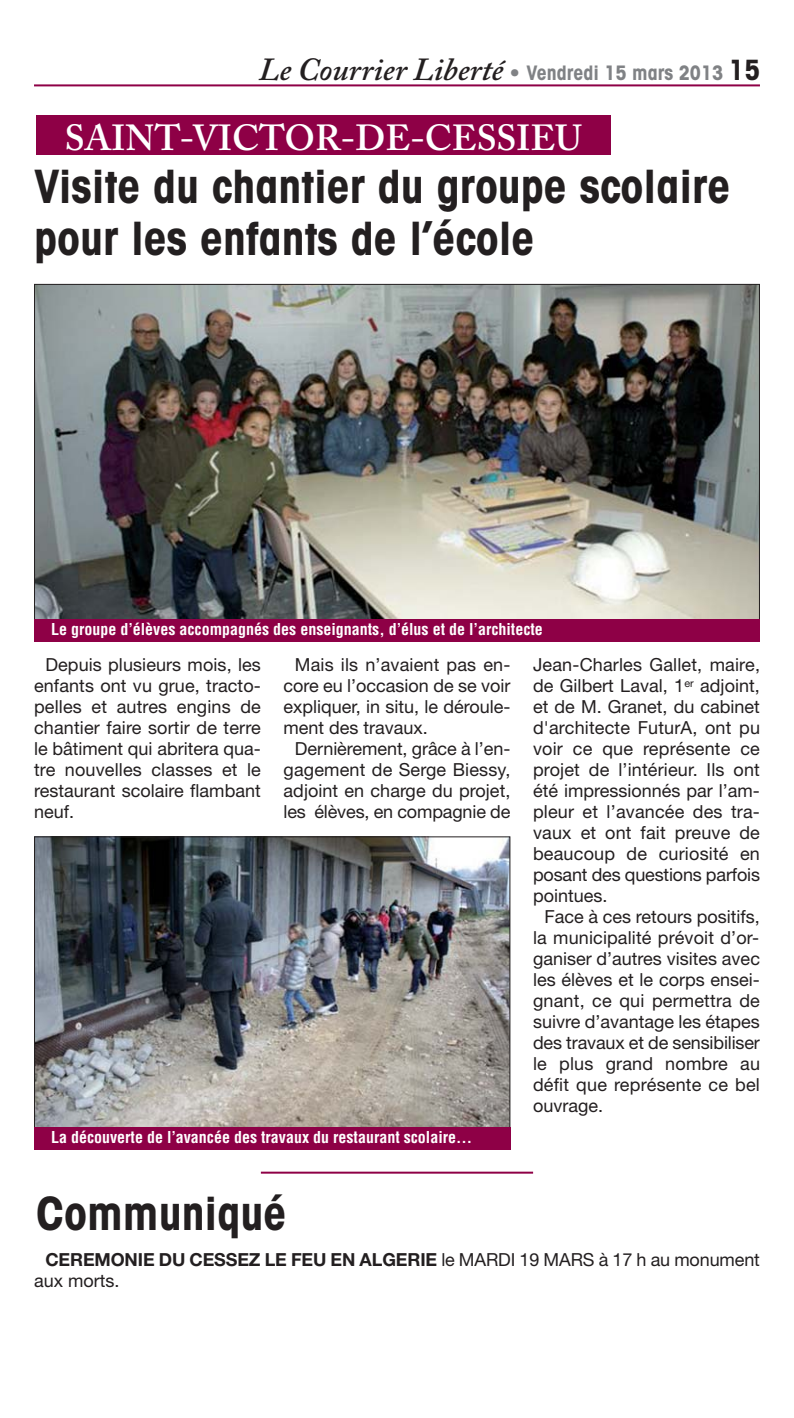
<style>
.page{position:relative;width:794px;height:1418px;background:#fff}
.page>*{position:absolute;margin:0;border:0;box-sizing:border-box;transform-origin:0 0}
.t1{font:700 condensed 46px/52px "Avant Garde";color:#231f20}
.t2{font:600 36px "Adobe Caslon Pro";color:#fff}
.t3{font:700 condensed 20px "Avant Garde";color:#808285}
.t4{font:18px/21px "Helvetica Neue";color:#231f20;text-align:justify}
.t5{font:700 condensed 16px "Helvetica";color:#fff}
.s1{font-family:"Adobe Caslon Pro";font-weight:600;font-style:italic;font-stretch:normal;font-size:32px;color:#231f20}
.s2{font-size:28px;color:#231f20}
.s3{font-weight:700}
</style>
<div class="page">
<hr style="left:261px;top:1171px;width:272px;height:2px;background:#8e0046">
<img style="left:36px;top:286px;width:722px;height:333px">
<div style="left:36px;top:115px;width:575px;height:40px;background:#8e0046"></div>
<div style="left:34px;top:619px;width:726px;height:23px;background:#8e0046"></div>
<img style="left:36px;top:838px;width:472px;height:289px">
<div style="left:34px;top:1127px;width:476px;height:23px;background:#8e0046"></div>
<hr style="left:34px;top:84px;width:726px;height:2px;background:#8e0046">
<p class="t3" style="left:259px;top:66px;width:502px"><span class="s1">Le Courrier Liberté</span> • Vendredi 15 mars 2013 <span class="s2">15</span></p>
<h2 class="t2" style="left:65px;top:116px;width:519px">SAINT-VICTOR-DE-CESSIEU</h2>
<h1 class="t1" style="left:34px;top:165px;width:698px">Visite du chantier du groupe scolaire pour les enfants de l’école</h1>
<p class="t5" style="left:51px;top:623px;width:493px">Le groupe d’élèves accompagnés des enseignants, d’élus et de l’architecte</p>
<p class="t4" style="left:34px;top:656px;width:228px;text-indent:11px">Depuis plusieurs mois, les enfants ont vu grue, tracto&shy;pelles et autres engins de chantier faire sortir de terre le bâtiment qui abritera qua&shy;tre nouvelles classes et le restaurant scolaire flambant neuf.</p>
<p class="t4" style="left:283px;top:656px;width:228px;text-indent:11px">Mais ils n’avaient pas en&shy;core eu l’occasion de se voir expliquer, in situ, le déroule&shy;ment des travaux.</p>
<p class="t4" style="left:283px;top:740px;width:228px;text-indent:11px">Dernièrement, grâce à l’en&shy;gagement de Serge Biessy, adjoint en charge du projet, les élèves, en compagnie de</p>
<p class="t5" style="left:51px;top:1131px;width:422px">La découverte de l’avancée des travaux du restaurant scolaire...</p>
<p class="t4" style="left:533px;top:656px;width:228px">Jean-Charles Gallet, maire, de Gilbert Laval, 1<sup>er</sup> adjoint, et de M. Granet, du cabinet d'architecte FuturA, ont pu voir ce que représente ce projet de l’intérieur. Ils ont été impressionnés par l’am&shy;pleur et l’avancée des tra&shy;vaux et ont fait preuve de beaucoup de curiosité en posant des questions parfois pointues.</p>
<p class="t4" style="left:533px;top:908px;width:228px;text-indent:11px">Face à ces retours positifs, la municipalité prévoit d’or&shy;ganiser d’autres visites avec les élèves et le corps ensei&shy;gnant, ce qui permettra de suivre d’avantage les étapes des travaux et de sensibiliser le plus grand nombre au défit que représente ce bel ouvrage.</p>
<h1 class="t1" style="left:36px;top:1190px;width:252px">Communiqué</h1>
<p class="t4" style="left:34px;top:1250px;width:727px;text-indent:11px"><span class="s3">CEREMONIE DU CESSEZ LE FEU EN ALGERIE</span> le MARDI 19 MARS à 17 h au monument aux morts.</p>
</div>
